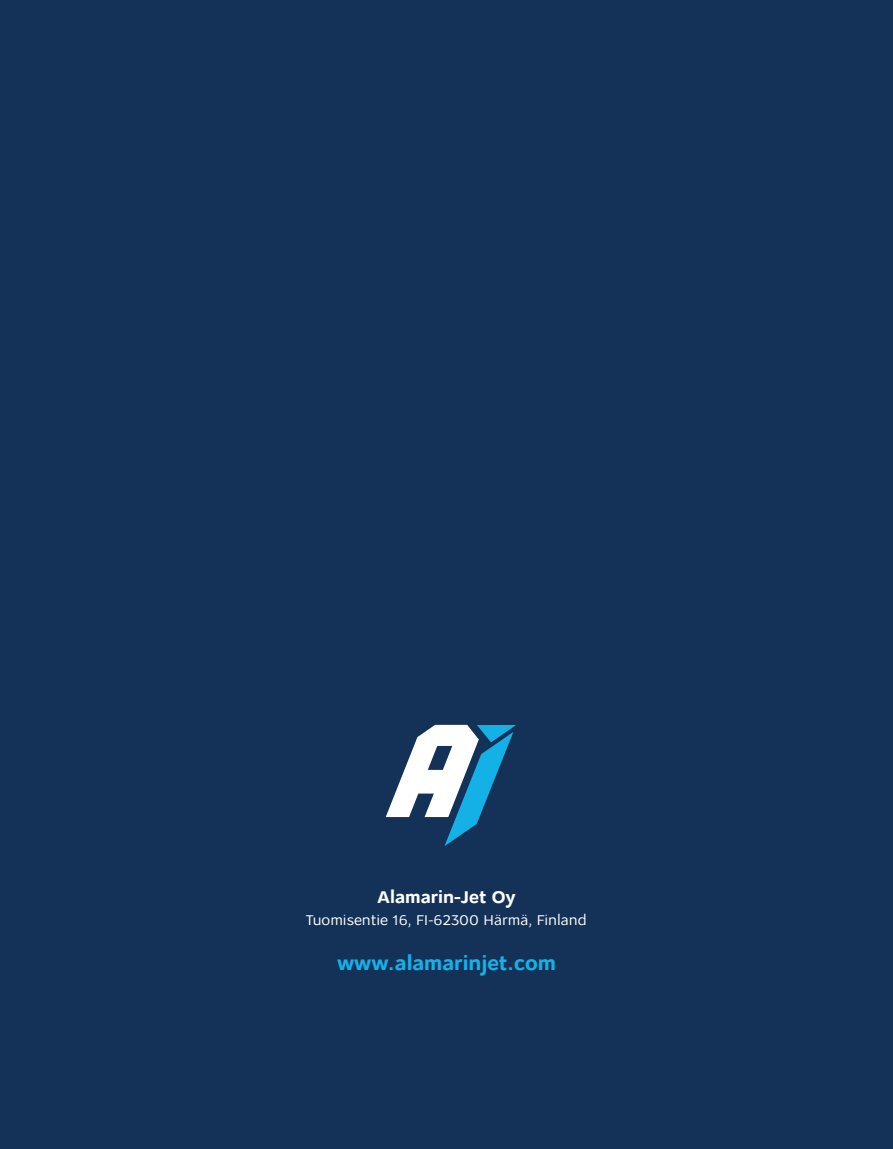
<style>
.page{position:relative;width:893px;height:1149px;background:#fff}
.page>*{position:absolute;margin:0;border:0;box-sizing:border-box;transform-origin:0 0}
.t1{font:700 21px "Osnova Pro";color:#14b1e7}
.t2{font:700 18px "Osnova Pro";color:#fff}
.t3{font:15px "Osnova Pro";color:#fff}
</style>
<div class="page">
<div style="left:0;top:0;width:893px;height:1148px;background:#143258"></div>
<svg style="left:386px;top:724px;width:130px;height:121px"></svg>
<p class="t2" style="left:377px;top:885px;width:140px">Alamarin-Jet Oy</p>
<p class="t3" style="left:306px;top:910px;width:282px">Tuomisentie 16, FI-62300 Härmä, Finland</p>
<h1 class="t1" style="left:337px;top:950px;width:220px">www.alamarinjet.com</h1>
</div>
